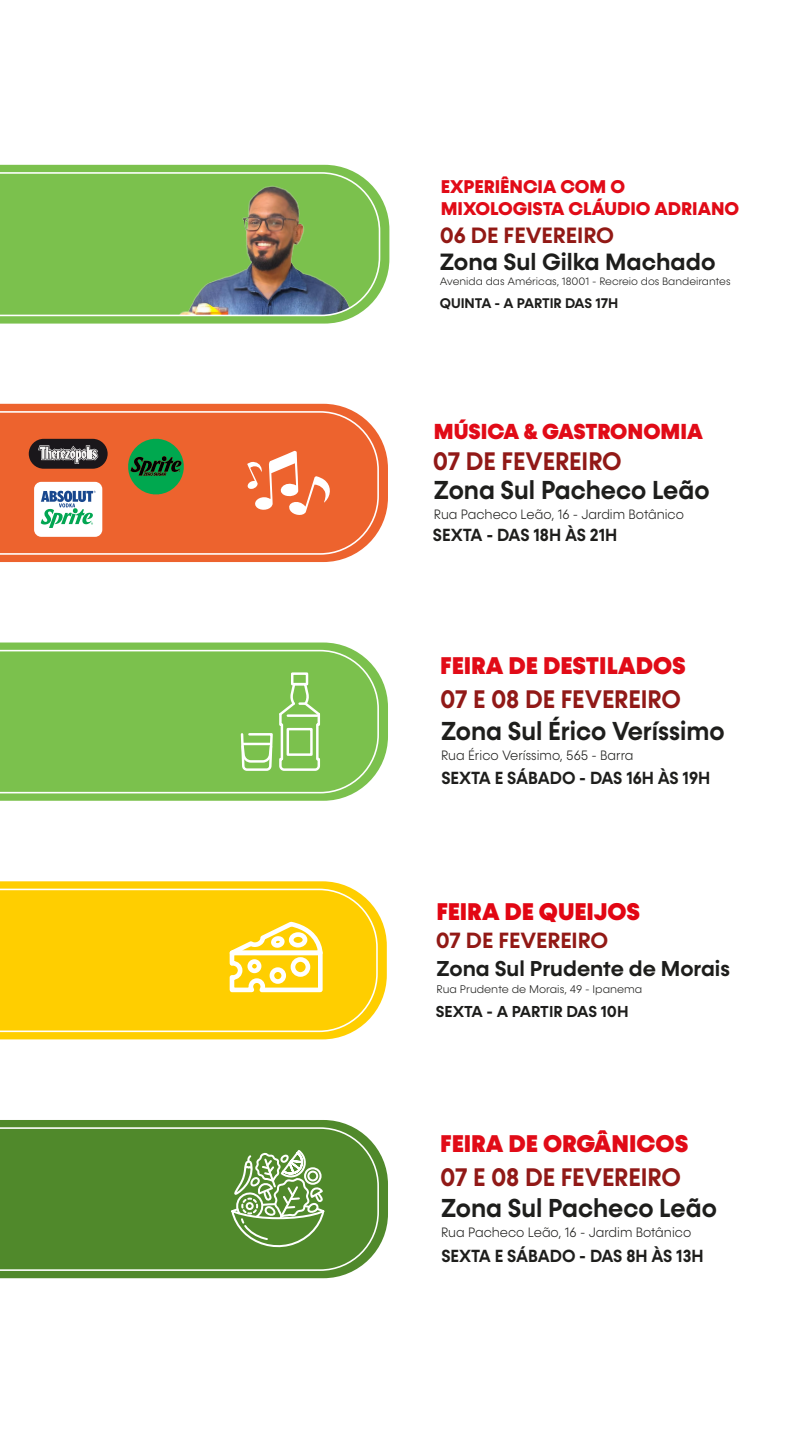
<style>
.page{position:relative;width:810px;height:1440px;background:#fff}
.page>*{position:absolute;margin:0;border:0;box-sizing:border-box;transform-origin:0 0}
.t1{font:600 26.17px "Konnect";color:#1e1e1c;scale:.95 1}
.t2{font:600 25.65px "Konnect";color:#911917;scale:.95 1}
.t3{font:900 24.38px "Konnect";color:#e10b17}
.t4{font:900 24.3px "Konnect";color:#e20613}
.t5{font:600 23.77px "Konnect";color:#1d1d1b}
.t6{font:600 22.42px "Konnect";color:#921915}
.t7{font:600 22.27px "Konnect";color:#921915}
.t8{font:900 21.9px "Konnect";color:#e10b17}
.t9{font:600 21.67px "Konnect";color:#1d1d1b}
.t10{font:800 18.6px/22.3px "Konnect";color:#e10b17}
.t11{font:600 17.7px "Konnect";color:#1e1e1c;scale:.95 1}
.t12{font:600 15.98px "Konnect";color:#1d1d1b}
.t13{font:600 14.1px "Konnect";color:#1d1d1b}
.t14{font:300 13.73px "Konnect";color:#1e1e1c;scale:.95 1}
.t15{font:300 11.25px "Konnect";color:#1d1d1b}
.t16{font:300 10.8px "Konnect";color:#1d1d1b}
</style>
<div class="page">
<svg style="left:0;top:404px;width:388px;height:158px;fill:#ed632e"></svg>
<svg style="left:0;top:411px;width:379px;height:144px;background:#ed6b38"></svg>
<svg style="left:246px;top:451px;width:86px;height:66px"></svg>
<svg style="left:0;top:165px;width:389px;height:159px;fill:#7bc14d"></svg>
<svg style="left:0;top:172px;width:380px;height:144px;background:#7eb359"></svg>
<svg style="left:0;top:643px;width:388px;height:158px;fill:#7bc14d"></svg>
<div style="left:0;top:650px;width:379px;height:143px;background:#7bc14d"></div>
<div style="left:291px;top:672px;width:17px;height:13px;border:2px solid #fff"></div>
<svg style="left:239px;top:681px;width:83px;height:91px;background:#92cb6c"></svg>
<hr style="left:243px;top:743px;width:27px;height:2px;background:#fff">
<svg style="left:0;top:1120px;width:388px;height:158px;fill:#50892b"></svg>
<div style="left:0;top:1127px;width:379px;height:144px;background:#50892b"></div>
<svg style="left:230px;top:1125px;width:96px;height:124px;background:#75a258"></svg>
<svg style="left:0;top:881px;width:387px;height:158px;fill:#ffce00"></svg>
<div style="left:0;top:889px;width:378px;height:143px;background:#ffce00"></div>
<svg style="left:212px;top:919px;width:113px;height:76px"></svg>
<div style="left:29px;top:439px;width:79px;height:30px;background:#1a171b;border-radius:15px"></div>
<svg style="left:38px;top:445px;width:60px;height:19px"></svg>
<svg style="left:128px;top:439px;width:56px;height:55px;background:#37803c"></svg>
<div style="left:34px;top:482px;width:68px;height:55px;background:#fff;border-radius:7px"></div>
<svg style="left:41px;top:490px;width:55px;height:38px"></svg>
<h3 class="t10" style="left:441px;top:176px;width:300px">EXPERIÊNCIA COM O<br>MIXOLOGISTA CLÁUDIO ADRIANO</h3>
<h3 class="t5" style="left:440px;top:248px;width:277px">Zona Sul Gilka Machado</h3>
<p class="t16" style="left:440px;top:275px;width:292px">Avenida das Américas, 18001 - Recreio dos Bandeirantes</p>
<h3 class="t6" style="left:440px;top:222px;width:176px">06 DE FEVEREIRO</h3>
<p class="t13" style="left:440px;top:295px;width:180px">QUINTA - A PARTIR DAS 17H</p>
<h3 class="t8" style="left:434px;top:418px;width:271px">MÚSICA &amp; GASTRONOMIA</h3>
<h2 class="t2" style="left:433px;top:446px;width:200px">07 DE FEVEREIRO</h2>
<h1 class="t1" style="left:434px;top:475px;width:292px">Zona Sul Pacheco Leão</h1>
<p class="t14" style="left:434px;top:507px;width:265px">Rua Pacheco Leão, 16 - Jardim Botânico</p>
<p class="t11" style="left:433px;top:525px;width:196px">SEXTA - DAS 18H ÀS 21H</p>
<h3 class="t3" style="left:440px;top:651px;width:247px">FEIRA DE DESTILADOS</h3>
<h2 class="t2" style="left:440px;top:684px;width:255px">07 E 08 DE FEVEREIRO</h2>
<h1 class="t1" style="left:441px;top:715px;width:300px">Zona Sul Érico Veríssimo</h1>
<p class="t14" style="left:441px;top:747px;width:204px">Rua Érico Veríssimo, 565 - Barra</p>
<p class="t11" style="left:441px;top:768px;width:285px">SEXTA E SÁBADO - DAS 16H ÀS 19H</p>
<h3 class="t4" style="left:436px;top:896px;width:205px">FEIRA DE QUEIJOS</h3>
<h3 class="t7" style="left:436px;top:928px;width:174px">07 DE FEVEREIRO</h3>
<h3 class="t9" style="left:437px;top:956px;width:295px">Zona Sul Prudente de Morais</h3>
<p class="t15" style="left:437px;top:982px;width:207px">Rua Prudente de Morais, 49 - Ipanema</p>
<p class="t12" style="left:436px;top:1002px;width:194px">SEXTA - A PARTIR DAS 10H</p>
<h3 class="t3" style="left:440px;top:1128px;width:250px">FEIRA DE ORGÂNICOS</h3>
<h2 class="t2" style="left:440px;top:1162px;width:255px">07 E 08 DE FEVEREIRO</h2>
<h1 class="t1" style="left:441px;top:1193px;width:292px">Zona Sul Pacheco Leão</h1>
<p class="t14" style="left:441px;top:1225px;width:265px">Rua Pacheco Leão, 16 - Jardim Botânico</p>
<p class="t11" style="left:441px;top:1245px;width:277px">SEXTA E SÁBADO - DAS 8H ÀS 13H</p>
</div>
